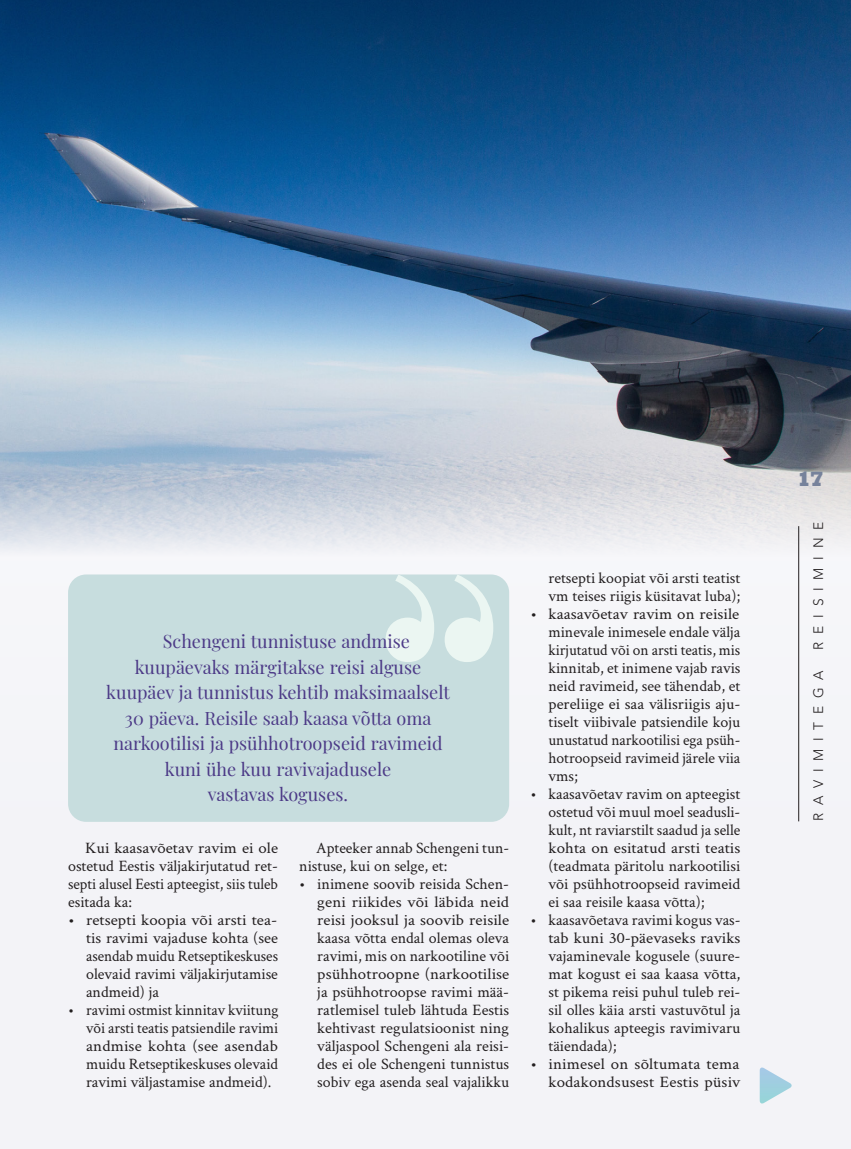
<style>
.page{position:relative;width:851px;height:1149px;background:#fff}
.page>*{position:absolute;margin:0;border:0;box-sizing:border-box;transform-origin:0 0}
.t1{font:800 21px "Rockwell Std";color:#76829b}
.ladu{font:18px "Playfair Display";color:#4c3a87}
.ladu-2{font:15.9px/18px "Crimson Text";color:#231f20;text-align:justify}
.ladu-3{font:15.9px/18px "Crimson Text";color:#231f20;text-align:justify;scale:1.06 1}
.ladu-4{font:15.9px/18px "Crimson Text";color:#231f20;text-align:justify;scale:1.05 1}
.rubriik_parem_lk{font:300 13.65px "Avenir LT Std";letter-spacing:.57em;color:#231f20}
</style>
<div class="page">
<div style="left:0;top:0;width:850px;height:1148px;background:#f3f3f7"></div>
<img style="left:0;top:0;width:850px;height:556px">
<div style="left:68px;top:574px;width:441px;height:247px;background:#c7ddde;border-radius:18px"></div>
<svg style="left:385px;top:574px;width:108px;height:88px"></svg>
<svg style="left:759px;top:1067px;width:33px;height:36px"></svg>
<hr style="left:798px;top:526px;width:1px;height:295px;background:#231f20">
<p class="ladu" style="left:163px;top:627px;width:249px">Schengeni tunnistuse andmise</p>
<p class="ladu" style="left:135px;top:652px;width:288px">kuupäevaks märgitakse reisi alguse</p>
<p class="ladu" style="left:106px;top:678px;width:345px">kuupäev ja tunnistus kehtib maksimaalselt</p>
<p class="ladu" style="left:125px;top:703px;width:308px">30 päeva. Reisile saab kaasa võtta oma</p>
<p class="ladu" style="left:113px;top:729px;width:331px">narkootilisi ja psühhotroopseid ravimeid</p>
<p class="ladu" style="left:165px;top:754px;width:228px">kuni ühe kuu ravivajadusele</p>
<p class="ladu" style="left:208px;top:780px;width:142px">vastavas koguses.</p>
<p class="ladu-4" style="left:68px;top:838px;width:201px;text-indent:17px">Kui kaasavõetav ravim ei ole ostetud Eestis väljakirjutatud ret&shy;septi alusel Eesti apteegist, siis tuleb esitada ka:</p>
<p class="ladu-3" style="left:86px;top:910px;width:182px;text-indent:-18px">• retsepti koopia või arsti tea&shy;tis ravimi vajaduse kohta (see asendab muidu Retseptikeskuses olevaid ravimi väljakirjutamise andmeid) ja</p>
<p class="ladu-2" style="left:86px;top:1000px;width:194px;text-indent:-18px">• ravimi ostmist kinnitav kviitung või arsti teatis patsiendile ravimi andmise kohta (see asendab muidu Retseptikeskuses olevaid ravimi väljastamise andmeid).</p>
<p class="ladu-2" style="left:299px;top:838px;width:211px;text-indent:17px">Apteeker annab Schengeni tun&shy;nistuse, kui on selge, et:</p>
<p class="ladu-2" style="left:317px;top:874px;width:193px;text-indent:-18px">• inimene soovib reisida Schen&shy;geni riikides või läbida neid reisi jooksul ja soovib reisile kaasa võtta endal olemas oleva ravimi, mis on narkootiline või psühhotroopne (narkootilise ja psühhotroopse ravimi mää&shy;ratlemisel tuleb lähtuda Eestis kehtivast regulatsioonist ning väljaspool Schengeni ala reisi&shy;des ei ole Schengeni tunnistus sobiv ega asenda seal vajalikku</p>
<p class="ladu-2" style="left:548px;top:568px;width:193px">retsepti koopiat või arsti teatist vm teises riigis küsitavat luba);</p>
<p class="ladu-3" style="left:548px;top:604px;width:182px;text-indent:-18px">• kaasavõetav ravim on reisile minevale inimesele endale välja kirjutatud või on arsti teatis, mis kinnitab, et inimene vajab ravis neid ravimeid, see tähendab, et pereliige ei saa välisriigis aju&shy;tiselt viibivale patsiendile koju unustatud narkootilisi ega psüh&shy;hotroopseid ravimeid järele viia vms;</p>
<p class="ladu-2" style="left:548px;top:784px;width:193px;text-indent:-18px">• kaasavõetav ravim on apteegist ostetud või muul moel seadusli&shy;kult, nt raviarstilt saadud ja selle kohta on esitatud arsti teatis (teadmata päritolu narkootilisi või psühhotroopseid ravimeid ei saa reisile kaasa võtta);</p>
<p class="ladu-2" style="left:548px;top:910px;width:193px;text-indent:-18px">• kaasavõetava ravimi kogus vas&shy;tab kuni 30-päevaseks raviks vajaminevale kogusele (suure&shy;mat kogust ei saa kaasa võtta, st pikema reisi puhul tuleb rei&shy;sil olles käia arsti vastuvõtul ja kohalikus apteegis ravimivaru täiendada);</p>
<p class="ladu-3" style="left:530px;top:1054px;width:199px;text-align:right">• inimesel on sõltumata tema kodakondsusest Eestis püsiv</p>
<h1 class="t1" style="left:796px;top:466px;width:29px">17</h1>
<p class="rubriik_parem_lk" style="left:810px;top:649px;width:129px;rotate:-90deg">reisimine</p>
<p class="rubriik_parem_lk" style="left:810px;top:820px;width:152px;rotate:-90deg">ravimitega</p>
</div>
